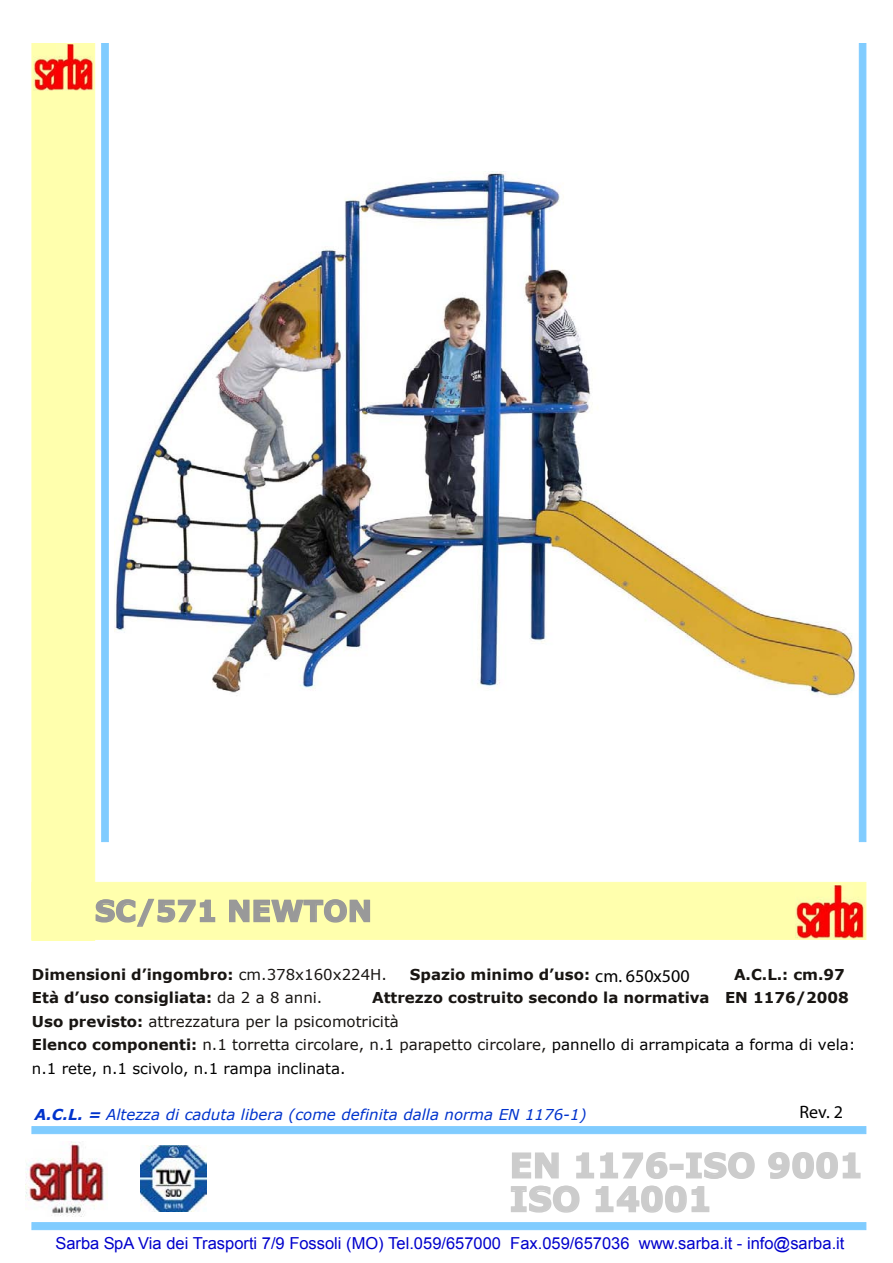
<style>
.page{position:relative;width:893px;height:1263px;background:#fff}
.page>*{position:absolute;margin:0;border:0;box-sizing:border-box;transform-origin:0 0}
.t1{font:700 33.75px/33.8px "Verdana";color:#ccc}
.t2{font:700 28.8px "Verdana";color:#999}
.t3{font:18px "Myriad Pro";color:#000}
.t4{font:16.5px "Arial";color:#00c}
.t5{font:700 15px/23.5px "Verdana";color:#181512}
.t6{font:italic 15px "Verdana";color:#03c}
.t7{font:700 15px "Verdana";color:#000}
.s1{font-weight:400}
.s2{font-weight:400;color:#000}
.s3{font-weight:700}
</style>
<div class="page">
<div style="left:32px;top:882px;width:834px;height:57px;background:#ffffad"></div>
<div style="left:32px;top:43px;width:63px;height:898px;background:#ffffad"></div>
<div style="left:102px;top:43px;width:6px;height:799px;background:#80ccff"></div>
<div style="left:859px;top:43px;width:7px;height:799px;background:#80ccff"></div>
<div style="left:32px;top:1126px;width:834px;height:8px;background:#80ccff"></div>
<div style="left:32px;top:1222px;width:834px;height:8px;background:#80ccff"></div>
<img style="left:33px;top:45px;width:61px;height:46px">
<img style="left:795px;top:886px;width:69px;height:52px">
<img style="left:26px;top:1141px;width:81px;height:76px">
<img style="left:140px;top:1145px;width:67px;height:67px">
<svg style="left:768px;top:1152px;width:93px;height:27px"></svg>
<svg style="left:511px;top:1152px;width:244px;height:61px"></svg>
<svg style="left:95px;top:898px;width:121px;height:29px"></svg>
<svg style="left:229px;top:899px;width:142px;height:24px"></svg>
<img style="left:115px;top:172px;width:742px;height:525px">
<h2 class="t2" style="left:95px;top:890px;width:279px">SC/571 NEWTON</h2>
<p class="t5" style="left:32px;top:962px;width:357px">Dimensioni d’ingombro: <span class="s1">cm.378x160x224H.</span></p>
<p class="t5" style="left:410px;top:962px;width:281px">Spazio minimo d’uso: <span class="s1">cm.780x560</span></p>
<p class="t5" style="left:734px;top:962px;width:112px">A.C.L.: cm.97</p>
<p class="t5" style="left:32px;top:985px;width:292px">Età d’uso consigliata: <span class="s1">da 2 a 8 anni.</span></p>
<p class="t3" style="left:595px;top:965px;width:96px">cm. 650x500</p>
<p class="t5" style="left:32px;top:985px;width:825px;text-indent:340px">Attrezzo costruito secondo la normativa EN 1176/2008<br>Uso previsto: <span class="s1">attrezzatura per la psicomotricità<br></span>Elenco componenti: <span class="s1">n.1 torretta circolare, n.1 parapetto circolare,</span> <span class="s2">pannello di arrampicata a forma di vela: n.1 rete, n.1 scivolo, n.1 rampa inclinata.</span></p>
<p class="t3" style="left:799px;top:1101px;width:45px">Rev. 2</p>
<p class="t7" style="left:803px;top:1103px;width:62px">REV.01</p>
<p class="t6" style="left:34px;top:1104px;width:554px"><span class="s3">A.C.L.=</span> Altezza di caduta libera (come definita dalla norma EN 1176-1)</p>
<h1 class="t1" style="left:510px;top:1148px;width:355px">EN 1176-ISO 9001<br>ISO 14001</h1>
<p class="t4" style="left:55px;top:1232px;width:791px">Sarba SpA Via dei Trasporti 7/9 Fossoli (MO) Tel.059/657000 Fax.059/657036 www.sarba.it - info@sarba.it</p>
</div>
